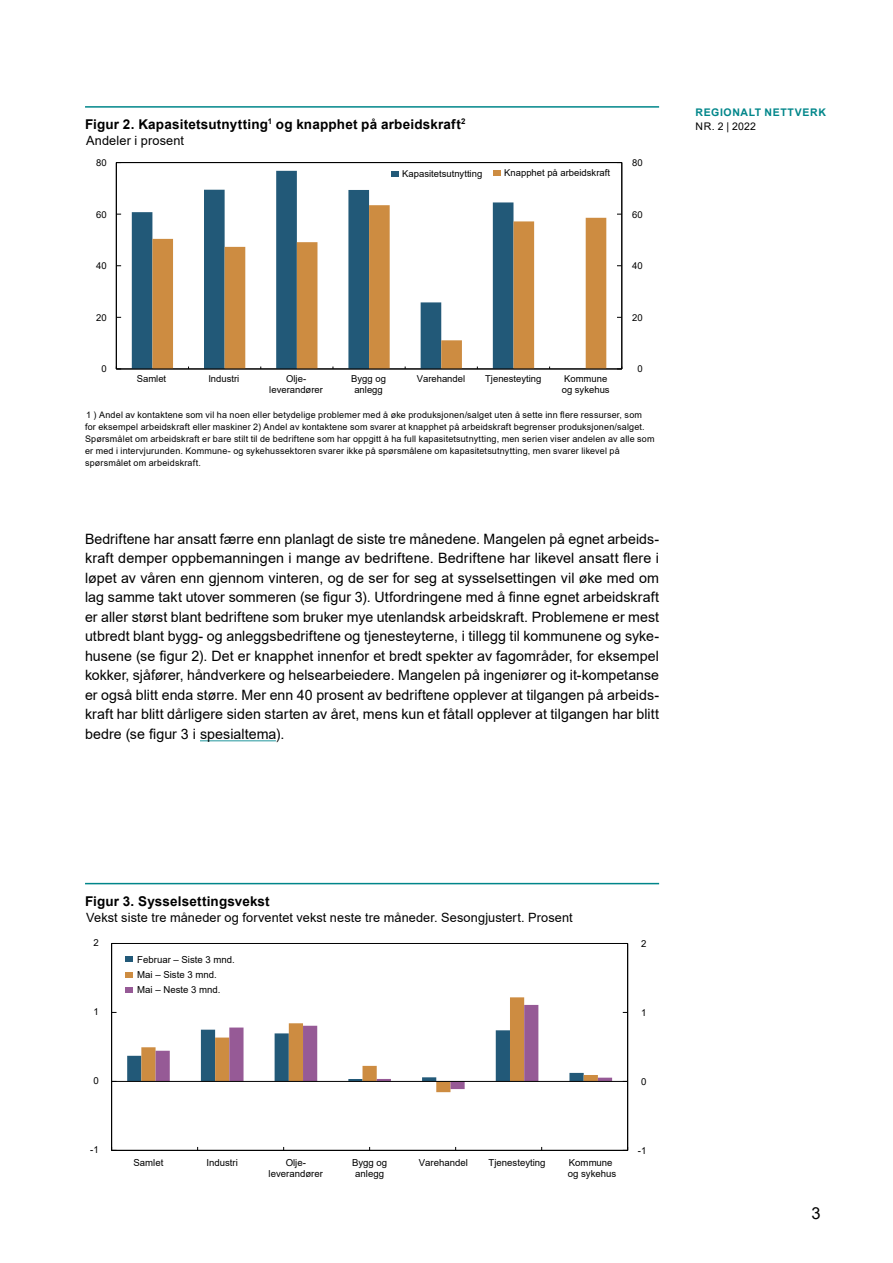
<style>
.page{position:relative;width:893px;height:1263px;background:#fff}
.page>*{position:absolute;margin:0;border:0;box-sizing:border-box;transform-origin:0 0}
.t1{font:16.5px "Arial";color:#000}
.Brtekst{font:14.25px/19.5px "Arial";letter-spacing:.005em;color:#000;text-align:justify}
.Figur_Tittel1{font:700 13.5px "Arial";letter-spacing:.015em;color:#000}
.Figur_Tittel2{font:12.75px "Arial";letter-spacing:.01em;color:#000}
.t2{font:700 10.5px "Arial";letter-spacing:.06em;color:#00868a}
.t3{font:10.5px "Arial";letter-spacing:.025em;color:#000}
.t4{font:9.6px/11.6px "Arial";color:#000;text-align:center}
.t5{font:9.45px/11.4px "Arial";color:#000;text-align:center}
.Figur_Kilde{font:9px/12px "Arial";letter-spacing:.02em;color:#000}
</style>
<div class="page">
<hr style="left:85px;top:106px;width:574px;height:2px;background:#00868a">
<svg style="left:132px;top:171px;width:381px;height:198px"></svg>
<svg style="left:152px;top:205px;width:454px;height:164px"></svg>
<hr style="left:116px;top:162px;width:506px;height:1px;background:#000">
<hr style="left:621px;top:163px;width:1px;height:206px;background:#000">
<hr style="left:116px;top:163px;width:1px;height:206px;background:#000">
<hr style="left:116px;top:369px;width:506px;height:1px;background:#000">
<svg style="left:392px;top:171px;width:7px;height:5px"></svg>
<svg style="left:494px;top:171px;width:7px;height:5px"></svg>
<hr style="left:200px;top:740px;width:76px;height:1px;background:#21969c">
<hr style="left:85px;top:883px;width:574px;height:1px;background:#00868a">
<div style="left:111px;top:943px;width:517px;height:207px;border:1px solid #000"></div>
<hr style="left:112px;top:1150px;width:516px;height:1px;background:#000">
<hr style="left:627px;top:943px;width:1px;height:207px;background:#000">
<hr style="left:111px;top:943px;width:1px;height:207px;background:#000">
<svg style="left:111px;top:1147px;width:6px;height:4px"></svg>
<hr style="left:112px;top:1081px;width:516px;height:1px;background:#000">
<svg style="left:126px;top:957px;width:7px;height:5px"></svg>
<svg style="left:126px;top:972px;width:7px;height:5px"></svg>
<svg style="left:126px;top:987px;width:486px;height:105px"></svg>
<p class="Figur_Tittel1" style="left:85px;top:115px;width:382px">Figur 2. Kapasitetsutnytting<sup>1</sup> og knapphet på arbeidskraft<sup>2</sup></p>
<p class="Figur_Tittel2" style="left:86px;top:132px;width:99px">Andeler i prosent</p>
<p class="t5" style="left:96px;top:157px;width:12px">80</p>
<p class="t5" style="left:96px;top:208px;width:12px">60</p>
<p class="t5" style="left:96px;top:260px;width:12px">40</p>
<p class="t5" style="left:96px;top:312px;width:12px">20</p>
<p class="t5" style="left:101px;top:363px;width:7px">0</p>
<p class="t5" style="left:402px;top:167px;width:81px">Kapasitetsutnytting</p>
<p class="t5" style="left:504px;top:167px;width:107px">Knapphet på arbeidskraft</p>
<p class="t5" style="left:137px;top:372px;width:31px">Samlet</p>
<p class="t5" style="left:208px;top:372px;width:33px">Industri</p>
<p class="t5" style="left:269px;top:372px;width:55px">Olje&shy;leverandører</p>
<p class="t5" style="left:351px;top:372px;width:36px">Bygg og anlegg</p>
<p class="t5" style="left:417px;top:372px;width:50px">Varehandel</p>
<p class="t5" style="left:485px;top:372px;width:58px">Tjenesteyting</p>
<p class="t5" style="left:562px;top:372px;width:49px;text-align:left">Kommune og sykehus</p>
<p class="t5" style="left:632px;top:157px;width:12px">80</p>
<p class="t5" style="left:632px;top:208px;width:12px">60</p>
<p class="t5" style="left:632px;top:260px;width:12px">40</p>
<p class="t5" style="left:632px;top:312px;width:12px">20</p>
<p class="t5" style="left:637px;top:363px;width:7px">0</p>
<p class="Figur_Kilde" style="left:85px;top:409px;width:571px">1 ) Andel av kontaktene som vil ha noen eller betydelige problemer med å øke produksjonen/salget uten å sette inn flere ressurser, som<br>for eksempel arbeidskraft eller maskiner 2) Andel av kontaktene som svarer at knapphet på arbeidskraft begrenser produksjonen/salget.<br>Spørsmålet om arbeidskraft er bare stilt til de bedriftene som har oppgitt å ha full kapasitetsutnytting, men serien viser andelen av alle som er med i intervjurunden. Kommune- og sykehussektoren svarer ikke på spørsmålene om kapasitetsutnytting, men svarer likevel på spørsmålet om arbeidskraft.</p>
<p class="Brtekst" style="left:85px;top:529px;width:576px">Bedriftene har ansatt færre enn planlagt de siste tre månedene. Mangelen på egnet arbeids&shy;kraft demper oppbemanningen i mange av bedriftene. Bedriftene har likevel ansatt flere i løpet av våren enn gjennom vinteren, og de ser for seg at sysselsettingen vil øke med om lag samme takt utover sommeren (se figur 3). Utfordringene med å finne egnet arbeidskraft er aller størst blant bedriftene som bruker mye utenlandsk arbeidskraft. Problemene er mest utbredt blant bygg- og anleggsbedriftene og tjenesteyterne, i tillegg til kommunene og syke&shy;husene (se figur 2). Det er knapphet innenfor et bredt spekter av fagområder, for eksempel kokker, sjåfører, håndverkere og helsearbeiedere. Mangelen på ingeniører og it-kompetanse er også blitt enda større. Mer enn 40 prosent av bedriftene opplever at tilgangen på arbeids&shy;kraft har blitt dårligere siden starten av året, mens kun et fåtall opplever at tilgangen har blitt bedre (se figur 3 i spesialtema).</p>
<p class="t2" style="left:696px;top:105px;width:132px">REGIONALT NETTVERK</p>
<p class="t3" style="left:696px;top:119px;width:62px">NR. 2 | 2022</p>
<p class="Figur_Tittel1" style="left:85px;top:891px;width:186px">Figur 3. Sysselsettingsvekst</p>
<p class="Figur_Tittel2" style="left:86px;top:909px;width:488px">Vekst siste tre måneder og forventet vekst neste tre måneder. Sesongjustert. Prosent</p>
<p class="t4" style="left:94px;top:936px;width:7px">2</p>
<p class="t4" style="left:94px;top:1005px;width:7px">1</p>
<p class="t4" style="left:137px;top:952px;width:99px;line-height:15.1px;text-align:left">Februar – Siste 3 mnd.<br>Mai – Siste 3 mnd.<br>Mai – Neste 3 mnd.</p>
<p class="t4" style="left:641px;top:938px;width:7px">2</p>
<p class="t4" style="left:641px;top:1007px;width:7px">1</p>
<p class="t4" style="left:94px;top:1074px;width:7px">0</p>
<p class="t4" style="left:90px;top:1143px;width:10px">-1</p>
<p class="t4" style="left:641px;top:1076px;width:7px">0</p>
<p class="t4" style="left:134px;top:1156px;width:31px">Samlet</p>
<p class="t4" style="left:206px;top:1156px;width:33px">Industri</p>
<p class="t4" style="left:269px;top:1156px;width:56px">Olje&shy;leverandører</p>
<p class="t4" style="left:352px;top:1156px;width:37px">Bygg og anlegg</p>
<p class="t4" style="left:419px;top:1156px;width:51px">Varehandel</p>
<p class="t4" style="left:489px;top:1156px;width:59px">Tjenesteyting</p>
<p class="t4" style="left:568px;top:1156px;width:50px;text-align:left">Kommune og sykehus</p>
<p class="t4" style="left:638px;top:1145px;width:10px">-1</p>
<p class="t1" style="left:811px;top:1202px;width:11px">3</p>
</div>
